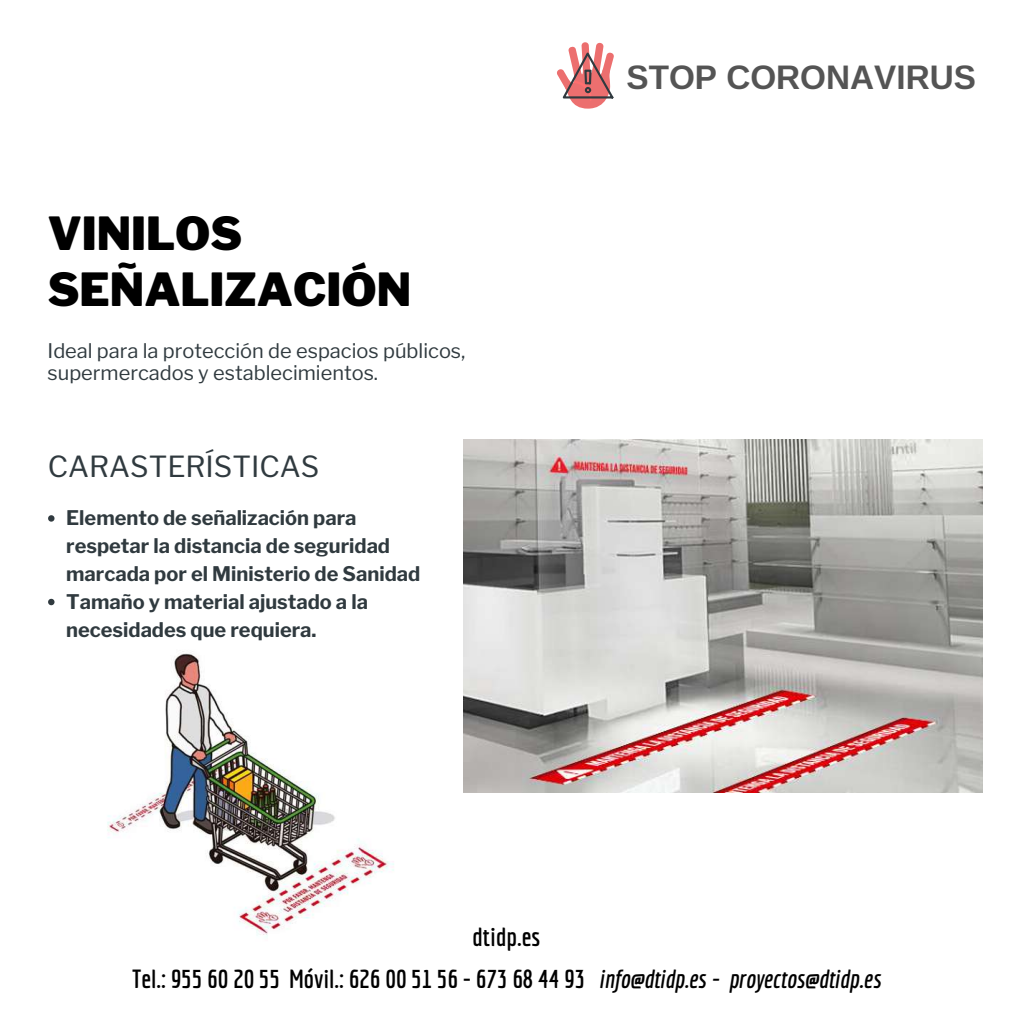
<style>
.page{position:relative;width:1013px;height:1013px;background:#fff}
.page>*{position:absolute;margin:0;border:0;box-sizing:border-box;transform-origin:0 0}
.t1{font:900 45.25px/56.6px "Libre Franklin";color:#000}
.t2{font:700 33.25px "Libra Sans";color:#545454}
.t3{font:28.88px "Libre Franklin";color:#303a3f}
.t4{font:700 25.62px "Economica";color:#000}
.t5{font:700 20px/27.9px "Libre Franklin";color:#303a3f}
.t6{font:20px/22.1px "Libre Franklin";color:#303a3f}
.s1{font-style:italic}
</style>
<div class="page">
<svg style="left:557px;top:42px;width:57px;height:67px"></svg>
<img style="left:107px;top:651px;width:287px;height:287px">
<img style="left:463px;top:440px;width:519px;height:352px">
<svg style="left:48px;top:515px;width:6px;height:6px"></svg>
<svg style="left:48px;top:599px;width:6px;height:6px"></svg>
<h1 class="t1" style="left:48px;top:205px;width:365px">VINILOS<br>SEÑALIZACIÓN</h1>
<p class="t6" style="left:48px;top:339px;width:419px">Ideal para la protección de espacios públicos, supermercados y establecimientos.</p>
<h3 class="t3" style="left:48px;top:449px;width:273px">CARASTERÍSTICAS</h3>
<p class="t5" style="left:66px;top:504px;width:355px">Elemento de señalización para respetar la distancia de seguridad marcada por el Ministerio de Sanidad<br>Tamaño y material ajustado a la necesidades que requiera.</p>
<h2 class="t2" style="left:626px;top:58px;width:351px">STOP CORONAVIRUS</h2>
<p class="t4" style="left:472px;top:922px;width:69px">dtidp.es</p>
<p class="t4" style="left:132px;top:963px;width:750px">Tel.: 955 60 20 55 Móvil.: 626 00 51 56 - 673 68 44 93 <span class="s1">info@dtidp.es - proyectos@dtidp.es</span></p>
</div>
